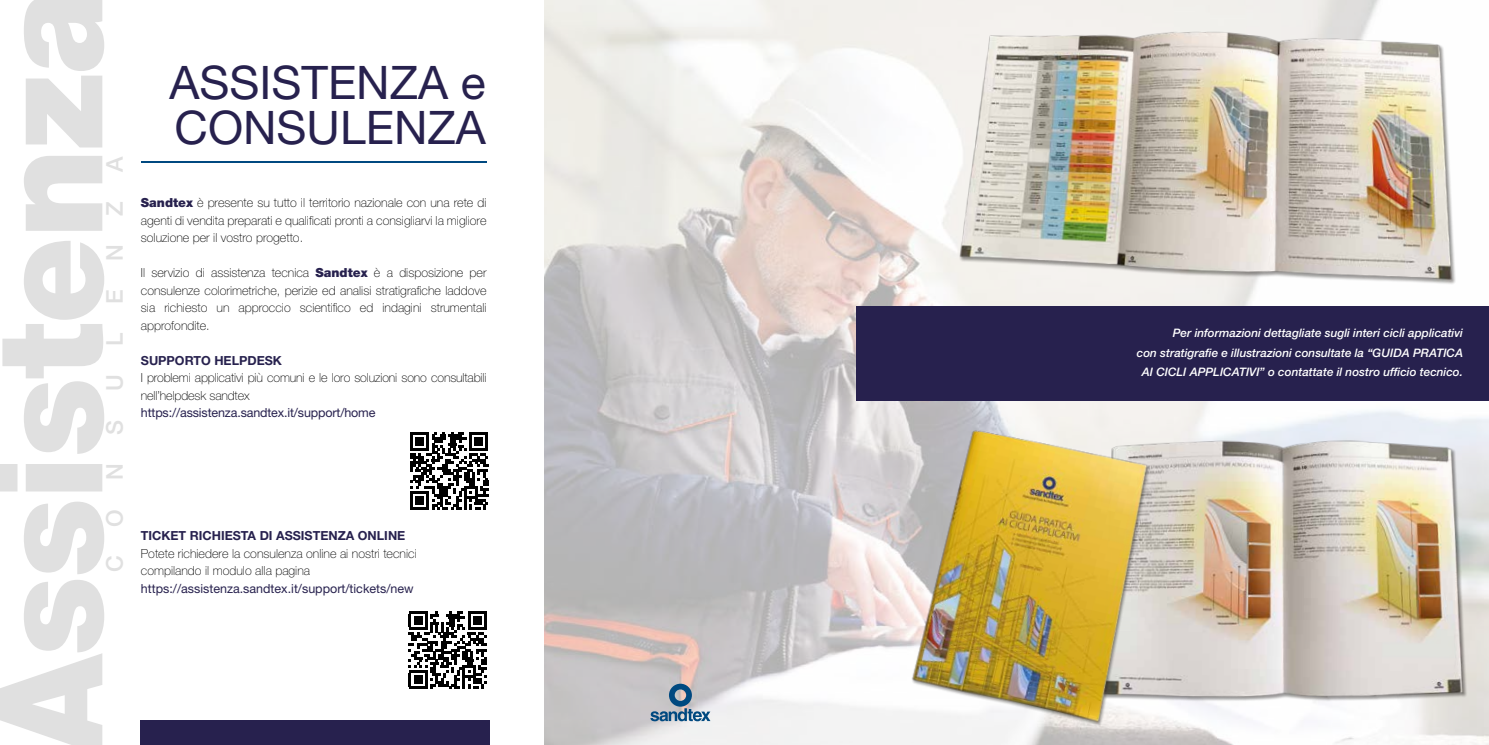
<style>
.page{position:relative;width:1489px;height:745px;background:#fff}
.page>*{position:absolute;margin:0;border:0;box-sizing:border-box;transform-origin:0 0}
.t1{font:900 147.5px "Helvetica Neue";letter-spacing:-.01em;color:#e0e0e0;scale:.94 1}
.t2{font:46.25px/45px "Helvetica Neue";color:#27214e}
.t3{font:500 23.12px "Helvetica Neue";letter-spacing:1.24em;color:#e0e0e0}
.t4{font:100 12.5px/17.5px "Helvetica Neue";color:#000;text-align:justify}
.t5{font:12.5px "Helvetica Neue";color:#27214e}
.t6{font:700 12.5px "Helvetica Neue";color:#27214e}
.t7{font:italic 500 11.75px/19.4px "Helvetica Neue";color:#fff;text-align:right}
.s1{font-weight:900;color:#27214e}
</style>
<div class="page">
<img style="left:544px;top:0;width:944px;height:744px">
<img style="left:943px;top:5px;width:535px;height:294px">
<img style="left:1164px;top:422px;width:311px;height:296px">
<img style="left:899px;top:417px;width:265px;height:311px">
<svg style="left:650px;top:683px;width:60px;height:37px;background:#92a3b4"></svg>
<hr style="left:141px;top:161px;width:346px;height:1px;background:#004980">
<div style="left:140px;top:719px;width:349px;height:25px;background:#27214e"></div>
<div style="left:856px;top:306px;width:632px;height:94px;background:#27214e"></div>
<svg style="left:410px;top:432px;width:78px;height:77px"></svg>
<hr style="left:469px;top:431px;width:19px;height:3px;background:#000">
<svg style="left:409px;top:611px;width:78px;height:78px"></svg>
<svg style="left:408px;top:611px;width:78px;height:77px"></svg>
<hr style="left:467px;top:610px;width:19px;height:3px;background:#000">
<h1 class="t1" style="left:-38px;top:754px;width:815px;rotate:-90deg">Assistenza</h1>
<h3 class="t3" style="left:101px;top:171px;width:17px;rotate:-90deg">A</h3>
<h3 class="t3" style="left:101px;top:571px;width:372px;rotate:-90deg">CONSULENZ</h3>
<h2 class="t2" style="left:169px;top:60px;width:317px">ASSISTENZA e<br>CONSULENZA</h2>
<p class="t4" style="left:141px;top:194px;width:347px"><span class="s1">Sandtex</span> è presente su tutto il territorio nazionale con una rete di agenti di vendita preparati e qualificati pronti a consigliarvi la migliore soluzione per il vostro progetto.</p>
<p class="t4" style="left:141px;top:264px;width:347px">Il servizio di assistenza tecnica <span class="s1">Sandtex</span> è a disposizione per consulenze colorimetriche, perizie ed analisi stratigrafiche laddove sia richiesto un approccio scientifico ed indagini strumentali approfondite.</p>
<p class="t6" style="left:141px;top:352px;width:143px">SUPPORTO HELPDESK</p>
<p class="t4" style="left:141px;top:369px;width:347px">I problemi applicativi più comuni e le loro soluzioni sono consultabili nell’helpdesk sandtex</p>
<p class="t5" style="left:141px;top:405px;width:236px">https://assistenza.sandtex.it/support/home</p>
<p class="t6" style="left:141px;top:527px;width:266px">TICKET RICHIESTA DI ASSISTENZA ONLINE</p>
<p class="t4" style="left:141px;top:544px;width:277px">Potete richiedere la consulenza online ai nostri tecnici compilando il modulo alla pagina</p>
<p class="t5" style="left:141px;top:580px;width:274px">https://assistenza.sandtex.it/support/tickets/new</p>
<p class="t7" style="left:1136px;top:323px;width:328px">Per informazioni dettagliate sugli interi cicli applicativi<br>con stratigrafie e illustrazioni consultate la “GUIDA PRATICA<br>AI CICLI APPLICATIVI” o contattate il nostro ufficio tecnico.</p>
</div>
